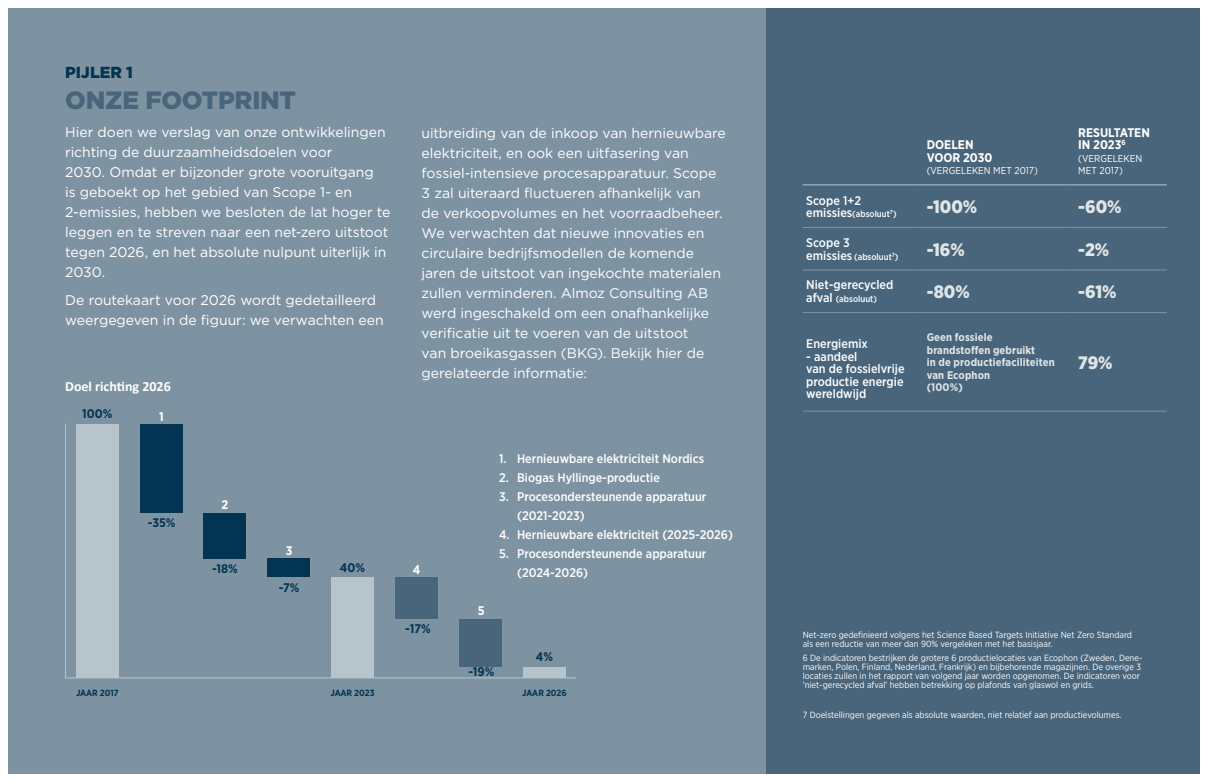
<style>
.page{position:relative;width:1208px;height:783px;background:#fff}
.page>*{position:absolute;margin:0;border:0;box-sizing:border-box;transform-origin:0 0}
.t1{font:900 25px "Gotham";letter-spacing:-.01em;color:#49657b}
.t2{font:900 18px "Gotham Narrow";color:#e0e6e8}
.t3{font:900 16px "Gotham";letter-spacing:-.005em;color:#033452}
.t4{font:14px/20px "Gotham";letter-spacing:-.005em;color:#fff}
.t5{font:700 14px "Calibri";color:#fff}
.t6{font:500 12.5px/12.5px "Gotham Narrow";color:#fff}
.t7{font:700 12.5px/12.5px "Gotham Narrow";color:#fff}
.t8{font:700 12.5px "Gotham Narrow";color:#033452}
.t9{font:700 11px/12.5px "Gotham Narrow";letter-spacing:.01em;color:#e0e6e8}
.t10{font:10px/12.5px "Gotham Narrow";color:#fff}
.t11{font:9px/9px "Gotham Narrow";color:#fff}
.t12{font:500 9px "Gotham Narrow";color:#fff}
.t13{font:700 9px "Gotham Narrow";letter-spacing:-.005em;color:#033452}
.s1{font-size:12.5px}
</style>
<div class="page">
<div style="left:9px;top:9px;width:1190px;height:765px;background:#7e93a2"></div>
<div style="left:765px;top:9px;width:434px;height:765px;background:#49657b"></div>
<hr style="left:802px;top:184px;width:114px;height:1px;background:#b7c4cc">
<hr style="left:916px;top:184px;width:151px;height:1px;background:#b7c4cc">
<hr style="left:1067px;top:184px;width:99px;height:1px;background:#b7c4cc">
<hr style="left:802px;top:411px;width:114px;height:1px;background:#7e93a2">
<hr style="left:916px;top:411px;width:151px;height:1px;background:#7e93a2">
<hr style="left:1067px;top:411px;width:99px;height:1px;background:#7e93a2">
<hr style="left:802px;top:227px;width:114px;height:1px;background:#7e93a2">
<hr style="left:916px;top:227px;width:151px;height:1px;background:#7e93a2">
<hr style="left:1067px;top:227px;width:99px;height:1px;background:#7e93a2">
<hr style="left:802px;top:270px;width:114px;height:1px;background:#7e93a2">
<hr style="left:916px;top:270px;width:151px;height:1px;background:#7e93a2">
<hr style="left:1067px;top:270px;width:99px;height:1px;background:#7e93a2">
<hr style="left:802px;top:312px;width:114px;height:1px;background:#7e93a2">
<hr style="left:916px;top:312px;width:151px;height:1px;background:#7e93a2">
<hr style="left:1067px;top:312px;width:99px;height:1px;background:#7e93a2">
<div style="left:76px;top:424px;width:42px;height:253px;background:#b7c4cc"></div>
<div style="left:140px;top:424px;width:42px;height:88px;background:#033452"></div>
<div style="left:204px;top:513px;width:42px;height:45px;background:#033452"></div>
<div style="left:268px;top:558px;width:42px;height:18px;background:#033452"></div>
<div style="left:331px;top:577px;width:42px;height:100px;background:#b7c4cc"></div>
<div style="left:395px;top:577px;width:42px;height:41px;background:#49657b"></div>
<div style="left:459px;top:619px;width:42px;height:47px;background:#49657b"></div>
<div style="left:523px;top:667px;width:42px;height:10px;background:#b7c4cc"></div>
<hr style="left:66px;top:677px;width:510px;height:1px;background:#b7c4cc">
<hr style="left:65px;top:423px;width:1px;height:254px;background:#b7c4cc">
<p class="t3" style="left:65px;top:61px;width:69px">PIJLER 1</p>
<h1 class="t1" style="left:65px;top:83px;width:232px">ONZE FOOTPRINT</h1>
<p class="t4" style="left:65px;top:122px;width:327px">Hier doen we verslag van onze ontwikkelingen richting de duurzaamheidsdoelen voor<br>2030. Omdat er bijzonder grote vooruitgang<br>is geboekt op het gebied van Scope 1- en 2-emissies, hebben we besloten de lat hoger te leggen en te streven naar een net-zero uitstoot tegen 2026, en het absolute nulpunt uiterlijk in 2030.</p>
<p class="t4" style="left:65px;top:290px;width:320px">De routekaart voor 2026 wordt gedetailleerd weergegeven in de figuur: we verwachten een</p>
<p class="t5" style="left:65px;top:376px;width:107px">Doel richting 2026</p>
<p class="t8" style="left:82px;top:406px;width:32px">100%</p>
<p class="t7" style="left:159px;top:409px;width:6px">1</p>
<p class="t8" style="left:148px;top:514px;width:29px">-35%</p>
<p class="t7" style="left:221px;top:498px;width:8px">2</p>
<p class="t8" style="left:212px;top:560px;width:27px">-18%</p>
<p class="t7" style="left:286px;top:544px;width:8px">3</p>
<p class="t8" style="left:279px;top:579px;width:22px">-7%</p>
<p class="t8" style="left:340px;top:559px;width:27px">40%</p>
<p class="t4" style="left:421px;top:122px;width:306px">uitbreiding van de inkoop van hernieuwbare elektriciteit, en ook een uitfasering van fossiel-intensieve procesapparatuur. Scope 3 zal uiteraard fluctueren afhankelijk van<br>de verkoopvolumes en het voorraadbeheer.<br>We verwachten dat nieuwe innovaties en circulaire bedrijfsmodellen de komende jaren de uitstoot van ingekochte materialen zullen verminderen. Almoz Consulting AB werd ingeschakeld om een onafhankelijke verificatie uit te voeren van de uitstoot<br>van broeikasgassen (BKG). Bekijk hier de gerelateerde informatie:</p>
<p class="t7" style="left:413px;top:563px;width:9px">4</p>
<p class="t8" style="left:405px;top:620px;width:27px">-17%</p>
<p class="t7" style="left:478px;top:604px;width:8px">5</p>
<p class="t6" style="left:499px;top:452px;width:207px">1. Hernieuwbare elektriciteit Nordics</p>
<p class="t6" style="left:499px;top:471px;width:162px">2. Biogas Hyllinge-productie</p>
<p class="t6" style="left:517px;top:487px;width:191px;line-height:19px;text-indent:-18px">3. Procesondersteunende apparatuur (2021-2023)</p>
<p class="t6" style="left:499px;top:528px;width:235px">4. Hernieuwbare elektriciteit (2025-2026)</p>
<p class="t6" style="left:517px;top:544px;width:191px;line-height:19px;text-indent:-18px">5. Procesondersteunende apparatuur (2024-2026)</p>
<p class="t8" style="left:536px;top:648px;width:19px">4%</p>
<p class="t8" style="left:468px;top:663px;width:28px">-19%</p>
<p class="t13" style="left:76px;top:686px;width:44px">JAAR 2017</p>
<p class="t13" style="left:330px;top:686px;width:46px">JAAR 2023</p>
<p class="t13" style="left:522px;top:686px;width:46px">JAAR 2026</p>
<p class="t7" style="left:926px;top:138px;width:67px">DOELEN<br>VOOR 2030</p>
<p class="t10" style="left:926px;top:164px;width:112px">(VERGELEKEN MET 2017)</p>
<p class="t7" style="left:1078px;top:126px;width:73px">RESULTATEN<br>IN 2023<sup>6</sup></p>
<p class="t10" style="left:1078px;top:152px;width:65px">(VERGELEKEN<br>MET 2017)</p>
<p class="t6" style="left:806px;top:194px;width:56px">Scope 1+2</p>
<p class="t12" style="left:806px;top:208px;width:92px"><span class="s1">emissies</span>(absoluut<sup>7</sup>)</p>
<p class="t2" style="left:926px;top:195px;width:52px">-100%</p>
<p class="t2" style="left:1078px;top:195px;width:45px">-60%</p>
<p class="t6" style="left:806px;top:236px;width:45px">Scope 3</p>
<p class="t12" style="left:806px;top:251px;width:94px"><span class="s1">emissies</span> (absoluut<sup>7</sup>)</p>
<p class="t2" style="left:926px;top:237px;width:39px">-16%</p>
<p class="t2" style="left:1078px;top:237px;width:32px">-2%</p>
<p class="t6" style="left:806px;top:278px;width:89px">Niet-gerecycled</p>
<p class="t12" style="left:806px;top:293px;width:72px"><span class="s1">afval</span> (absoluut)</p>
<p class="t2" style="left:926px;top:279px;width:44px">-80%</p>
<p class="t2" style="left:1078px;top:279px;width:40px">-61%</p>
<p class="t6" style="left:806px;top:337px;width:63px">Energiemix</p>
<p class="t6" style="left:806px;top:349px;width:100px">- aandeel<br>van de fossielvrije productie energie wereldwijd</p>
<p class="t9" style="left:926px;top:331px;width:130px">Geen fossiele brandstoffen gebruikt<br>in de productiefaciliteiten van Ecophon<br>(100%)</p>
<p class="t2" style="left:1078px;top:351px;width:36px">79%</p>
<p class="t11" style="left:802px;top:629px;width:331px">Net-zero gedefinieerd volgens het Science Based Targets Initiative Net Zero Standard als een reductie van meer dan 90% vergeleken met het basisjaar.</p>
<p class="t11" style="left:802px;top:653px;width:341px">6 De indicatoren bestrijken de grotere 6 productielocaties van Ecophon (Zweden, Dene&shy;marken, Polen, Finland, Nederland, Frankrijk) en bijbehorende magazijnen. De overige 3 locaties zullen in het rapport van volgend jaar worden opgenomen. De indicatoren voor ’niet-gerecycled afval’ hebben betrekking op plafonds van glaswol en grids.</p>
<p class="t11" style="left:802px;top:709px;width:320px">7 Doelstellingen gegeven als absolute waarden, niet relatief aan productievolumes.</p>
</div>
